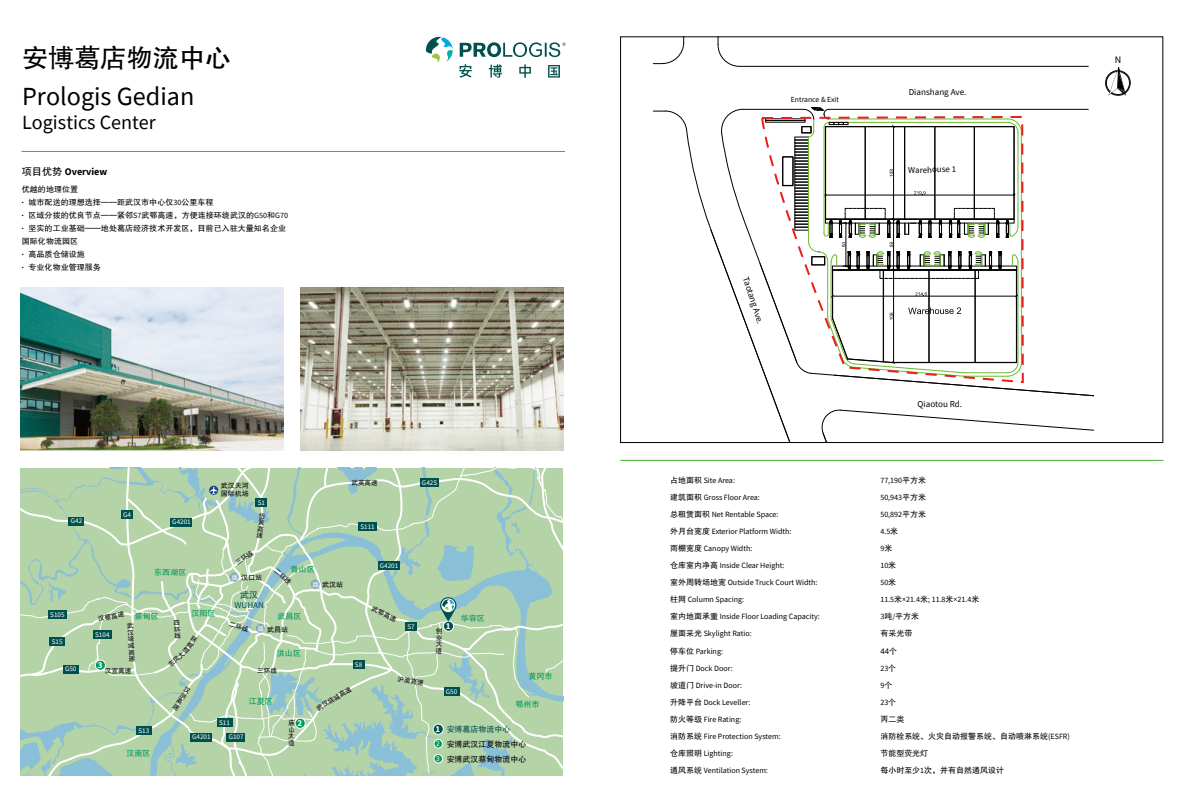
<style>
.page{position:relative;width:1191px;height:808px;background:#fff}
.page>*{position:absolute;margin:0;border:0;box-sizing:border-box;transform-origin:0 0}
.t1{font:26.1px "Source Sans Pro";color:#000}
.t2{font:26.1px "FZHTJW GB1 0";color:#000}
.t3{font:20.1px "Source Sans Pro";color:#000}
.t4{font:700 10.1px "Source Sans Pro";color:#000}
.t5{font:10.1px "Source Sans Pro";color:#000}
.t6{font:9.1px "Source Sans Pro";color:#000}
.t7{font:9.1px "Source Sans Pro";color:#00504e}
.t8{font:700 9.1px "Source Sans Pro";color:#fff}
.t9{font:9.1px "FZHTJW GB1 0";color:#00504e}
.t10{font:8.9px "Source Sans Pro";letter-spacing:-.005em;color:#040000}
.t11{font:8px/17.1px "Source Sans Pro";color:#000}
.t12{font:8px/17.1px "FZHTJW GB1 0";color:#000}
.t13{font:8px "FZHTJW GB1 0";color:#009b5c}
.t14{font:8px "FZHTJW GB1 0";color:#00504e}
.t15{font:7.7px "Source Sans Pro";color:#000}
.t16{font:7.2px/15.2px "Source Sans Pro";color:#fff}
.t17{font:7px "Source Sans Pro";color:#fff}
.t18{font:7px/8.4px "FZHTJW GB1 0";color:#000}
.t19{font:6.6px/6.6px "FZHTJW GB1 0";color:#000;text-align:justify}
.s1{font-family:"FZHTJW GB1 0";font-weight:400}
.s2{font-family:"Source Sans Pro";font-size:6px}
.s3{font-family:"Source Sans Pro"}
.s4{font-family:"FZHTJW GB1 0"}
</style>
<div class="page">
<img style="left:300px;top:288px;width:263px;height:162px">
<img style="left:21px;top:287px;width:262px;height:163px">
<hr style="left:21px;top:151px;width:544px;height:1px;background:#4ab134">
<hr style="left:620px;top:460px;width:543px;height:1px;background:#4ab134">
<svg style="left:1105px;top:67px;width:26px;height:29px"></svg>
<svg style="left:459px;top:64px;width:13px;height:14px"></svg>
<svg style="left:489px;top:64px;width:13px;height:14px"></svg>
<svg style="left:519px;top:64px;width:12px;height:14px"></svg>
<svg style="left:548px;top:65px;width:12px;height:13px"></svg>
<svg style="left:426px;top:37px;width:27px;height:26px"></svg>
<svg style="left:460px;top:42px;width:106px;height:15px"></svg>
<hr style="left:739px;top:66px;width:349px;height:1px;background:#000">
<svg style="left:653px;top:107px;width:441px;height:335px"></svg>
<svg style="left:653px;top:37px;width:31px;height:27px"></svg>
<svg style="left:718px;top:37px;width:22px;height:30px"></svg>
<svg style="left:760px;top:115px;width:264px;height:269px"></svg>
<svg style="left:21px;top:468px;width:542px;height:308px;background:#b0d1b0"></svg>
<h1 class="t2" style="left:22px;top:43px;width:211px">安博葛店物流中心</h1>
<p class="t5" style="left:1114px;top:54px;width:8px">N</p>
<h1 class="t1" style="left:22px;top:80px;width:174px">Prologis Gedian</h1>
<h2 class="t3" style="left:22px;top:110px;width:135px">Logistics Center</h2>
<p class="t4" style="left:22px;top:164px;width:87px"><span class="s1">项目优势</span> Overview</p>
<p class="t12" style="left:22px;top:181px;width:58px">优越的地理位置</p>
<p class="t12" style="left:22px;top:194px;width:193px"><span class="s2">•</span> 城市配送的理想选择——距武汉市中心仅<span class="s3">30</span>公里车程</p>
<p class="t12" style="left:22px;top:207px;width:268px"><span class="s2">•</span> 区域分拨的优良节点——紧邻<span class="s3">S7</span>武鄂高速，方便连接环绕武汉的<span class="s3">G50</span>和<span class="s3">G70</span></p>
<p class="t12" style="left:22px;top:222px;width:266px;line-height:13.1px"><span class="s2">•</span> 坚实的工业基础——地处葛店经济技术开发区，目前已入驻大量知名企业国际化物流园区</p>
<p class="t12" style="left:22px;top:246px;width:64px"><span class="s2">•</span> 高品质仓储设施</p>
<p class="t12" style="left:22px;top:259px;width:81px"><span class="s2">•</span> 专业化物业管理服务</p>
<p class="t18" style="left:221px;top:481px;width:30px">武汉天河国际机场</p>
<p class="t19" style="left:351px;top:479px;width:28px">武英高速</p>
<p class="t17" style="left:422px;top:478px;width:17px">G42S</p>
<p class="t17" style="left:258px;top:498px;width:9px">S1</p>
<p class="t17" style="left:71px;top:517px;width:13px">G42</p>
<p class="t17" style="left:123px;top:510px;width:9px">G4</p>
<p class="t17" style="left:172px;top:517px;width:20px">G4201</p>
<p class="t19" style="left:259px;top:512px;width:5px;rotate:7deg">岱黄高速</p>
<p class="t17" style="left:360px;top:522px;width:16px">S111</p>
<p class="t13" style="left:154px;top:567px;width:34px">东西湖区</p>
<p class="t18" style="left:241px;top:574px;width:23px">汉口站</p>
<p class="t13" style="left:290px;top:565px;width:26px">青山区</p>
<p class="t18" style="left:322px;top:581px;width:23px">武汉站</p>
<p class="t17" style="left:380px;top:561px;width:20px">G4201</p>
<p class="t17" style="left:50px;top:610px;width:16px">S105</p>
<p class="t17" style="left:52px;top:637px;width:12px">S15</p>
<p class="t17" style="left:65px;top:665px;width:13px">G50</p>
<p class="t9" style="left:240px;top:590px;width:20px">武汉</p>
<p class="t7" style="left:234px;top:599px;width:31px">WUHAN</p>
<p class="t19" style="left:373px;top:605px;width:28px;rotate:25deg">武鄂高速</p>
<p class="t13" style="left:191px;top:609px;width:26px">汉阳区</p>
<p class="t19" style="left:98px;top:615px;width:28px;rotate:-10deg">汉蔡高速</p>
<p class="t13" style="left:135px;top:612px;width:26px">蔡甸区</p>
<p class="t13" style="left:461px;top:614px;width:26px">华容区</p>
<p class="t13" style="left:277px;top:612px;width:26px">武昌区</p>
<p class="t19" style="left:127px;top:623px;width:5px;rotate:-3deg">武汉绕城高速</p>
<p class="t8" style="left:446px;top:620px;width:6px">1</p>
<p class="t17" style="left:407px;top:622px;width:9px">S7</p>
<p class="t18" style="left:267px;top:625px;width:23px">武昌站</p>
<p class="t19" style="left:436px;top:627px;width:5px;rotate:1deg">创业大道</p>
<p class="t17" style="left:95px;top:630px;width:16px">S104</p>
<p class="t13" style="left:277px;top:649px;width:26px">洪山区</p>
<p class="t17" style="left:355px;top:660px;width:9px">S8</p>
<p class="t8" style="left:98px;top:659px;width:6px">3</p>
<p class="t19" style="left:105px;top:667px;width:28px">汉宜高速</p>
<p class="t19" style="left:257px;top:668px;width:21px">三环线</p>
<p class="t19" style="left:398px;top:675px;width:28px;rotate:10deg">沪渝高速</p>
<p class="t19" style="left:315px;top:706px;width:41px;rotate:-31deg">武汉绕城高速</p>
<p class="t19" style="left:186px;top:686px;width:5px;rotate:34deg">汉洪高速</p>
<p class="t17" style="left:446px;top:687px;width:13px">G50</p>
<p class="t13" style="left:249px;top:697px;width:26px">江夏区</p>
<p class="t13" style="left:528px;top:672px;width:26px">黄冈市</p>
<p class="t13" style="left:515px;top:699px;width:26px">鄂州市</p>
<p class="t17" style="left:138px;top:726px;width:12px">S13</p>
<p class="t13" style="left:126px;top:749px;width:26px">汉南区</p>
<p class="t17" style="left:192px;top:733px;width:20px">G4201</p>
<p class="t17" style="left:219px;top:718px;width:12px">S11</p>
<p class="t17" style="left:229px;top:733px;width:16px">G107</p>
<p class="t19" style="left:288px;top:719px;width:5px;rotate:1deg">庙山大道</p>
<p class="t8" style="left:297px;top:717px;width:6px">2</p>
<p class="t14" style="left:447px;top:724px;width:65px">安博葛店物流中心</p>
<p class="t12" style="left:447px;top:736px;width:81px;line-height:15.1px">安博武汉江夏物流中心安博武汉蔡甸物流中心</p>
<p class="t16" style="left:436px;top:721px;width:5px">1<br>2</p>
<p class="t8" style="left:435px;top:723px;width:6px">1</p>
<p class="t16" style="left:436px;top:751px;width:5px">3</p>
<p class="t15" style="left:790px;top:95px;width:50px;rotate:-1deg">Entrance &amp; Exit</p>
<p class="t6" style="left:908px;top:86px;width:59px">Dianshang Ave.</p>
<p class="t10" style="left:908px;top:164px;width:50px">Warehouse 1</p>
<p class="t6" style="left:751px;top:276px;width:50px;rotate:72deg">Taotang Ave.</p>
<p class="t11" style="left:670px;top:471px;width:151px"><span class="s4">占地面积</span> Site Area:<br><span class="s4">建筑面积</span> Gross Floor Area:<br><span class="s4">总租赁面积</span> Net Rentable Space:<br><span class="s4">外月台宽度</span> Exterior Platform Width:<br><span class="s4">雨棚宽度</span> Canopy Width:<br><span class="s4">仓库室内净高</span> Inside Clear Height:<br><span class="s4">室外周转场地宽</span> Outside Truck Court Width:<span class="s4">柱网</span> Column Spacing:<br><span class="s4">室内地面承重</span> Inside Floor Loading Capacity:<span class="s4">屋面采光</span> Skylight Ratio:<br><span class="s4">停车位</span> Parking:<br><span class="s4">提升门</span> Dock Door:<br><span class="s4">坡道门</span> Drive-in Door:<br><span class="s4">升降平台</span> Dock Leveller:<br><span class="s4">防火等级</span> Fire Rating:<br><span class="s4">消防系统</span> Fire Protection System:<br><span class="s4">仓库照明</span> Lighting:<br><span class="s4">通风系统</span> Ventilation System:</p>
<p class="t6" style="left:917px;top:398px;width:46px">Qiaotou Rd.</p>
<p class="t11" style="left:880px;top:471px;width:101px">77,190<span class="s4">平方米<br></span>50,943<span class="s4">平方米<br></span>50,892<span class="s4">平方米<br></span>4.5<span class="s4">米<br></span>9<span class="s4">米<br></span>10<span class="s4">米<br></span>50<span class="s4">米<br></span>11.5<span class="s4">米</span>×21.4<span class="s4">米</span>; 11.8<span class="s4">米</span>×21.4<span class="s4">米</span></p>
<p class="t12" style="left:880px;top:608px;width:40px"><span class="s3">3</span>吨<span class="s3">/</span>平方米有采光带<br>44个</p>
<p class="t11" style="left:880px;top:659px;width:17px">23<span class="s4">个<br></span>9<span class="s4">个<br></span>23<span class="s4">个</span></p>
<p class="t12" style="left:880px;top:711px;width:191px">丙二类<br>消防栓系统、火灾自动报警系统、自动喷淋系统<span class="s3">(ESFR)</span>节能型荧光灯<br>每小时至少<span class="s3">1</span>次，并有自然通风设计</p>
</div>
